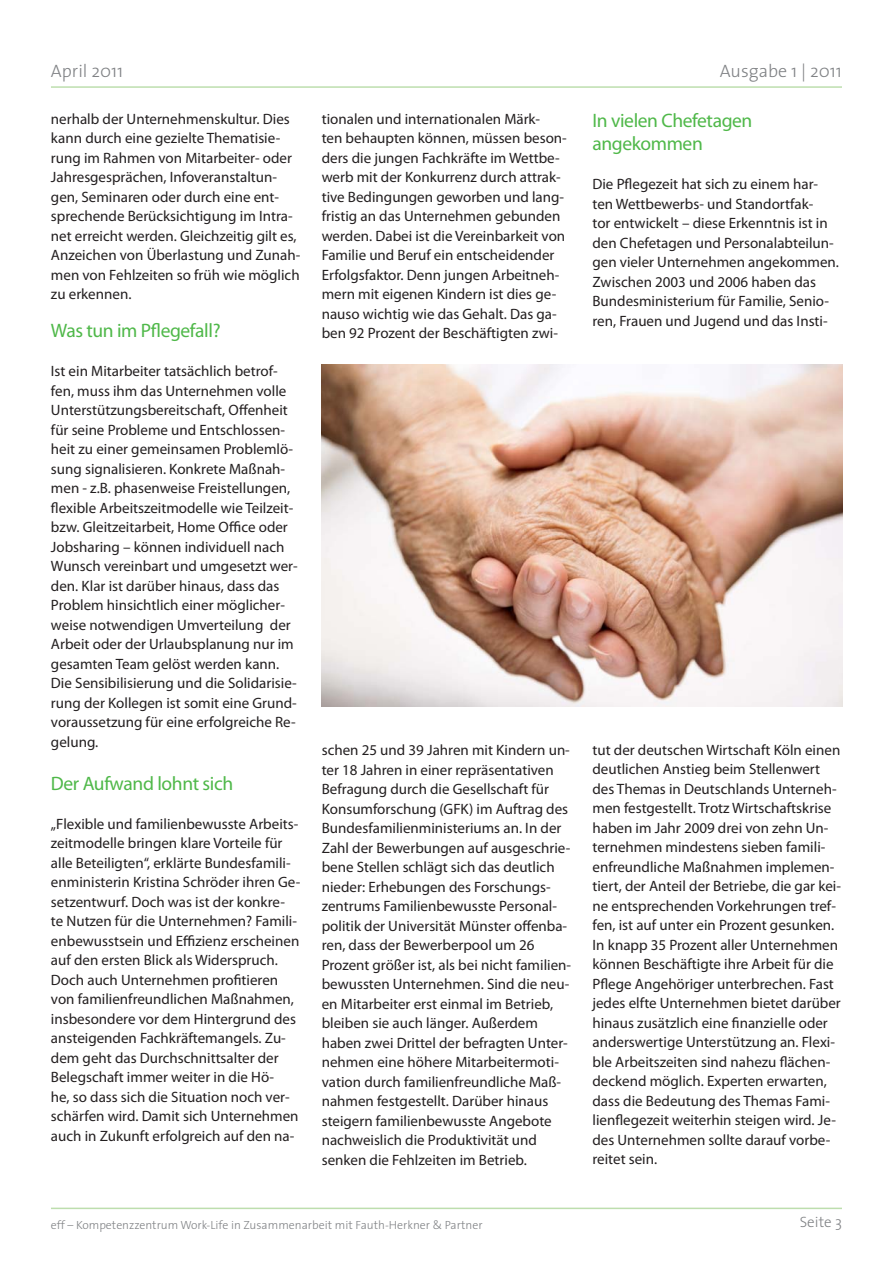
<style>
.page{position:relative;width:893px;height:1263px;background:#fff}
.page>*{position:absolute;margin:0;border:0;box-sizing:border-box;transform-origin:0 0}
.t1{font:19.5px/23.4px "Myriad Pro";letter-spacing:-.02em;color:#4fb849}
.t2{font:300 18px "The Sans";color:#808285}
.t3{font:15px/19.5px "Myriad Pro";color:#231f20}
.t4{font:300 15px "The Sans";color:#808285}
.t5{font:300 11.85px "The Sans";color:#808285}
</style>
<div class="page">
<hr style="left:51px;top:86px;width:791px;height:2px;background:#bddeae">
<hr style="left:51px;top:1208px;width:791px;height:1px;background:#bddeae">
<img style="left:321px;top:364px;width:522px;height:343px">
<p class="t2" style="left:51px;top:64px;width:74px">April 2011</p>
<p class="t2" style="left:720px;top:64px;width:124px">Ausgabe 1 | 2011</p>
<p class="t3" style="left:51px;top:110px;width:251px">nerhalb der Unternehmenskultur. Dies kann durch eine gezielte Thematisie&shy;rung im Rahmen von Mitarbeiter- oder Jahresgesprächen, Infoveranstaltun&shy;gen, Seminaren oder durch eine ent&shy;sprechende Berücksichtigung im Intra&shy;net erreicht werden. Gleichzeitig gilt es, Anzeichen von Überlastung und Zunah&shy;men von Fehlzeiten so früh wie möglich zu erkennen.</p>
<h1 class="t1" style="left:51px;top:320px;width:171px">Was tun im Pflegefall?</h1>
<p class="t3" style="left:51px;top:363px;width:248px">Ist ein Mitarbeiter tatsächlich betrof&shy;fen, muss ihm das Unternehmen volle Unterstützungsbereitschaft, Offenheit für seine Probleme und Entschlossen&shy;heit zu einer gemeinsamen Problemlö&shy;sung signalisieren. Konkrete Maßnah&shy;men - z.B. phasenweise Freistellungen, flexible Arbeitszeitmodelle wie Teilzeit&shy;bzw. Gleitzeitarbeit, Home Office oder Jobsharing – können individuell nach Wunsch vereinbart und umgesetzt wer&shy;den. Klar ist darüber hinaus, dass das Problem hinsichtlich einer möglicher&shy;weise notwendigen Umverteilung der Arbeit oder der Urlaubsplanung nur im gesamten Team gelöst werden kann.<br>Die Sensibilisierung und die Solidarisie&shy;rung der Kollegen ist somit eine Grund&shy;voraussetzung für eine erfolgreiche Re&shy;gelung.</p>
<h1 class="t1" style="left:51px;top:773px;width:184px">Der Aufwand lohnt sich</h1>
<p class="t3" style="left:51px;top:815px;width:251px">„Flexible und familienbewusste Arbeits&shy;zeitmodelle bringen klare Vorteile für alle Beteiligten“, erklärte Bundesfamili&shy;enministerin Kristina Schröder ihren Ge&shy;setzentwurf. Doch was ist der konkre&shy;te Nutzen für die Unternehmen? Famili&shy;enbewusstsein und Effizienz erscheinen auf den ersten Blick als Widerspruch.<br>Doch auch Unternehmen profitieren von familienfreundlichen Maßnahmen, insbesondere vor dem Hintergrund des ansteigenden Fachkräftemangels. Zu&shy;dem geht das Durchschnittsalter der Belegschaft immer weiter in die Hö-<br>he, so dass sich die Situation noch ver&shy;schärfen wird. Damit sich Unternehmen auch in Zukunft erfolgreich auf den na-</p>
<p class="t3" style="left:322px;top:110px;width:247px">tionalen und internationalen Märk-<br>ten behaupten können, müssen beson&shy;ders die jungen Fachkräfte im Wettbe&shy;werb mit der Konkurrenz durch attrak&shy;tive Bedingungen geworben und lang&shy;fristig an das Unternehmen gebunden werden. Dabei ist die Vereinbarkeit von Familie und Beruf ein entscheidender Erfolgsfaktor. Denn jungen Arbeitneh&shy;mern mit eigenen Kindern ist dies ge&shy;nauso wichtig wie das Gehalt. Das ga&shy;ben 92 Prozent der Beschäftigten zwi-</p>
<h1 class="t1" style="left:592px;top:110px;width:161px">In vielen Chefetagen angekommen</h1>
<p class="t3" style="left:592px;top:176px;width:248px">Die Pflegezeit hat sich zu einem har&shy;ten Wettbewerbs- und Standortfak-<br>tor entwickelt – diese Erkenntnis ist in den Chefetagen und Personalabteilun&shy;gen vieler Unternehmen angekommen.<br>Zwischen 2003 und 2006 haben das Bundesministerium für Familie, Senio&shy;ren, Frauen und Jugend und das Insti-</p>
<p class="t3" style="left:322px;top:741px;width:251px">schen 25 und 39 Jahren mit Kindern un&shy;ter 18 Jahren in einer repräsentativen Befragung durch die Gesellschaft für Konsumforschung (GFK) im Auftrag des Bundesfamilienministeriums an. In der Zahl der Bewerbungen auf ausgeschrie&shy;bene Stellen schlägt sich das deutlich nieder: Erhebungen des Forschungs&shy;zentrums Familienbewusste Personal&shy;politik der Universität Münster offenba&shy;ren, dass der Bewerberpool um 26<br>Prozent größer ist, als bei nicht familien&shy;bewussten Unternehmen. Sind die neu&shy;en Mitarbeiter erst einmal im Betrieb, bleiben sie auch länger. Außerdem haben zwei Drittel der befragten Unter&shy;nehmen eine höhere Mitarbeitermoti&shy;vation durch familienfreundliche Maß&shy;nahmen festgestellt. Darüber hinaus steigern familienbewusste Angebote nachweislich die Produktivität und senken die Fehlzeiten im Betrieb.</p>
<p class="t3" style="left:592px;top:741px;width:250px">tut der deutschen Wirtschaft Köln einen deutlichen Anstieg beim Stellenwert des Themas in Deutschlands Unterneh&shy;men festgestellt. Trotz Wirtschaftskrise haben im Jahr 2009 drei von zehn Un&shy;ternehmen mindestens sieben famili&shy;enfreundliche Maßnahmen implemen&shy;tiert, der Anteil der Betriebe, die gar kei&shy;ne entsprechenden Vorkehrungen tref&shy;fen, ist auf unter ein Prozent gesunken.<br>In knapp 35 Prozent aller Unternehmen können Beschäftigte ihre Arbeit für die Pflege Angehöriger unterbrechen. Fast jedes elfte Unternehmen bietet darüber hinaus zusätzlich eine finanzielle oder anderswertige Unterstützung an. Flexi&shy;ble Arbeitszeiten sind nahezu flächen&shy;deckend möglich. Experten erwarten, dass die Bedeutung des Themas Fami&shy;lienflegezeit weiterhin steigen wird. Je&shy;des Unternehmen sollte darauf vorbe&shy;reitet sein.</p>
<p class="t5" style="left:51px;top:1220px;width:433px">eff – Kompetenzzentrum Work-Life in Zusammenarbeit mit Fauth-Herkner &amp; Partner</p>
<p class="t4" style="left:800px;top:1216px;width:44px">Seite 3</p>
</div>
